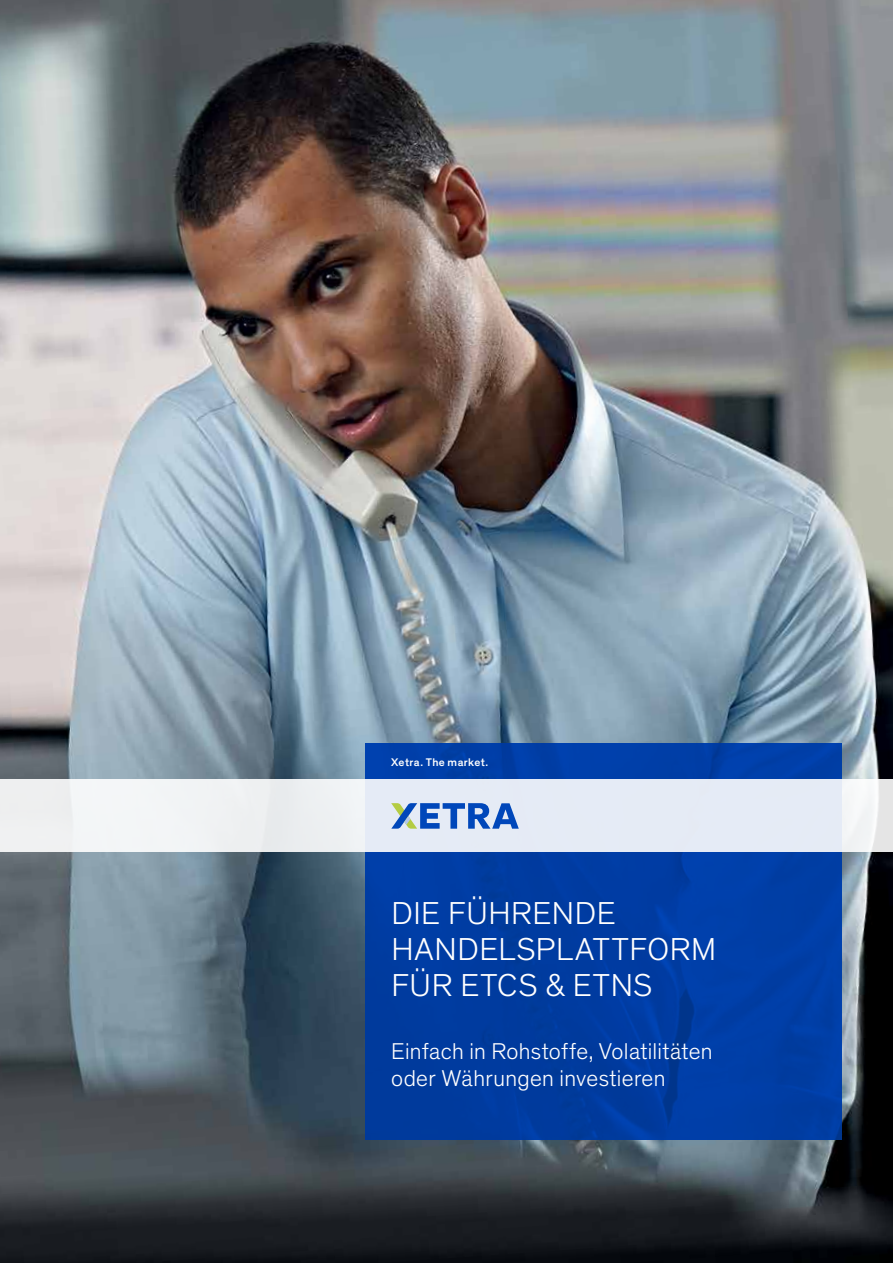
<style>
.page{position:relative;width:893px;height:1263px;background:#fff}
.page>*{position:absolute;margin:0;border:0;box-sizing:border-box;transform-origin:0 0}
.t1{font:300 32.25px/36px "Theinhardt";letter-spacing:.02em;color:#fff}
.t2{font:300 23.25px/27px "Theinhardt";letter-spacing:.015em;color:#fff}
.t3{font:500 11.25px "Theinhardt";letter-spacing:.035em;color:#fff}
</style>
<div class="page">
<img style="left:0;top:0;width:893px;height:1263px">
<div style="left:366px;top:744px;width:476px;height:396px;background:#003ca3"></div>
<div style="left:0;top:780px;width:893px;height:72px;background:linear-gradient(to bottom,#ebeff5,#eaeef4)"></div>
<svg style="left:391px;top:803px;width:128px;height:26px;background:#759bd1"></svg>
<p class="t3" style="left:391px;top:755px;width:99px">Xetra. The market.</p>
<h1 class="t1" style="left:391px;top:895px;width:326px">DIE FÜHRENDE<br>HANDELSPLATTFORM<br>FÜR ETCS &amp; ETNS</h1>
<p class="t2" style="left:391px;top:1038px;width:323px">Einfach in Rohstoffe, Volatilitäten oder Währungen investieren</p>
</div>
